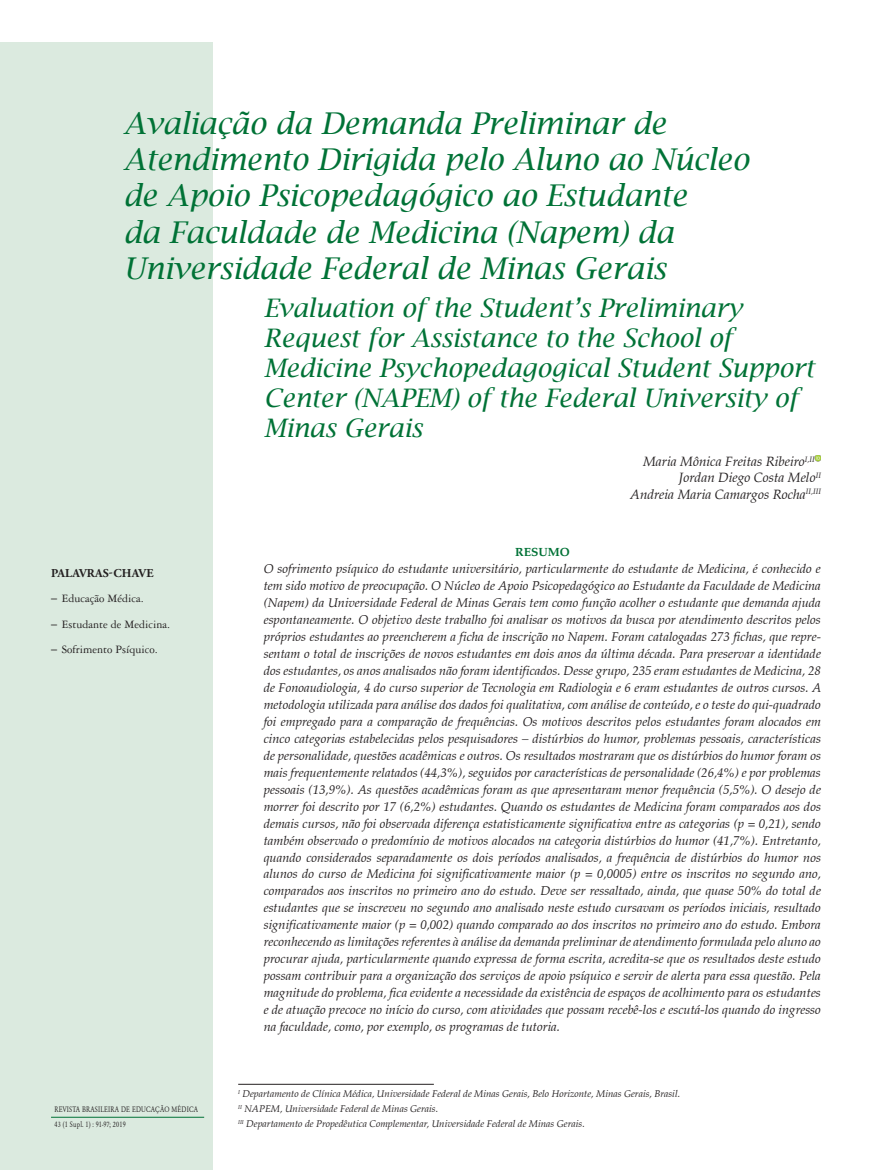
<style>
.page{position:relative;width:872px;height:1170px;background:#fff}
.page>*{position:absolute;margin:0;border:0;box-sizing:border-box;transform-origin:0 0}
._00{font:italic 30px/36px "Lucida Bright";color:#007236}
._01{font:italic 25.5px/30px "Lucida Bright";color:#007236}
._02{font:italic 13.5px "Palton";color:#231f20}
._04{font:italic 12.75px/17px "Palton";color:#231f20;text-align:justify}
.t1{font:12px "Garamond 3 LT Std";color:#231f20}
.Keywords{font:700 12px "Adobe Garamond Pro";letter-spacing:.015em;color:#231f20}
._03{font:700 12px "Palton";color:#007236}
.footnote_abre{font:italic 9.75px/15px "Palton";color:#231f20}
.t2{font:8.25px/15px "Garamond";letter-spacing:.03em;color:#231f20;scale:.8 1}
.s1{font-family:"Palton Roman"}
</style>
<div class="page">
<div style="left:0;top:43px;width:213px;height:1126px;background:#dbeadf"></div>
<hr style="left:51px;top:1116px;width:153px;height:1px;background:#007236">
<hr style="left:238px;top:1083px;width:196px;height:1px;background:#231f20">
<svg style="left:814px;top:455px;width:7px;height:6px"></svg>
<p class="_00" style="left:123px;top:106px;width:627px">Avaliação da Demanda Preliminar de Atendimento Dirigida pelo Aluno ao Núcleo de Apoio Psicopedagógico ao Estudante<br>da Faculdade de Medicina (Napem) da Universidade Federal de Minas Gerais</p>
<p class="_01" style="left:264px;top:293px;width:552px">Evaluation of the Student’s Preliminary Request for Assistance to the School of Medicine Psychopedagogical Student Support Center (NAPEM) of the Federal University of Minas Gerais</p>
<p class="_02" style="left:643px;top:453px;width:173px">Maria Mônica Freitas Ribeiro<sup>I,II</sup></p>
<p class="_02" style="left:679px;top:470px;width:144px">Jordan Diego Costa Melo<sup>II</sup></p>
<p class="_02" style="left:630px;top:486px;width:192px">Andreia Maria Camargos Rocha<sup>II,III</sup></p>
<p class="Keywords" style="left:51px;top:566px;width:104px">PALAVRAS-CHAVE</p>
<p class="t1" style="left:51px;top:592px;width:94px"><span class="s1">–</span> Educação Médica.</p>
<p class="t1" style="left:51px;top:617px;width:120px"><span class="s1">–</span> Estudante de Medicina.</p>
<p class="t1" style="left:51px;top:642px;width:108px"><span class="s1">–</span> Sofrimento Psíquico.</p>
<p class="t2" style="left:54px;top:1101px;width:181px">REVISTA BRASILEIRA DE EDUCAÇÃO MÉDICA<br>43 (1 Supl. 1) : 91-97; 2019</p>
<p class="_03" style="left:515px;top:545px;width:56px">RESUMO</p>
<p class="_04" style="left:264px;top:560px;width:559px">O sofrimento psíquico do estudante universitário, particularmente do estudante de Medicina, é conhecido e tem sido motivo de preocupação. O Núcleo de Apoio Psicopedagógico ao Estudante da Faculdade de Medicina (Napem) da Universidade Federal de Minas Gerais tem como função acolher o estudante que demanda ajuda espontaneamente. O objetivo deste trabalho foi analisar os motivos da busca por atendimento descritos pelos próprios estudantes ao preencherem a ficha de inscrição no Napem. Foram catalogadas 273 fichas, que repre&shy;sentam o total de inscrições de novos estudantes em dois anos da última década. Para preservar a identidade dos estudantes, os anos analisados não foram identificados. Desse grupo, 235 eram estudantes de Medicina, 28 de Fonoaudiologia, 4 do curso superior de Tecnologia em Radiologia e 6 eram estudantes de outros cursos. A metodologia utilizada para análise dos dados foi qualitativa, com análise de conteúdo, e o teste do qui-quadrado foi empregado para a comparação de frequências. Os motivos descritos pelos estudantes foram alocados em cinco categorias estabelecidas pelos pesquisadores – distúrbios do humor, problemas pessoais, características de personalidade, questões acadêmicas e outros. Os resultados mostraram que os distúrbios do humor foram os mais frequentemente relatados (44,3%), seguidos por características de personalidade (26,4%) e por problemas pessoais (13,9%). As questões acadêmicas foram as que apresentaram menor frequência (5,5%). O desejo de morrer foi descrito por 17 (6,2%) estudantes. Quando os estudantes de Medicina foram comparados aos dos demais cursos, não foi observada diferença estatisticamente significativa entre as categorias (p = 0,21), sendo também observado o predomínio de motivos alocados na categoria distúrbios do humor (41,7%). Entretanto, quando considerados separadamente os dois períodos analisados, a frequência de distúrbios do humor nos alunos do curso de Medicina foi significativamente maior (p = 0,0005) entre os inscritos no segundo ano, comparados aos inscritos no primeiro ano do estudo. Deve ser ressaltado, ainda, que quase 50% do total de estudantes que se inscreveu no segundo ano analisado neste estudo cursavam os períodos iniciais, resultado significativamente maior (p = 0,002) quando comparado ao dos inscritos no primeiro ano do estudo. Embora reconhecendo as limitações referentes à análise da demanda preliminar de atendimento formulada pelo aluno ao procurar ajuda, particularmente quando expressa de forma escrita, acredita-se que os resultados deste estudo possam contribuir para a organização dos serviços de apoio psíquico e servir de alerta para essa questão. Pela magnitude do problema, fica evidente a necessidade da existência de espaços de acolhimento para os estudantes e de atuação precoce no início do curso, com atividades que possam recebê-los e escutá-los quando do ingresso na faculdade, como, por exemplo, os programas de tutoria.</p>
<p class="footnote_abre" style="left:238px;top:1086px;width:443px"><sup>I</sup> Departamento de Clínica Médica, Universidade Federal de Minas Gerais, Belo Horizonte, Minas Gerais, Brasil.<br><sup>II</sup> NAPEM, Universidade Federal de Minas Gerais.<br><sup>III</sup> Departamento de Propedêutica Complementar, Universidade Federal de Minas Gerais.</p>
</div>
